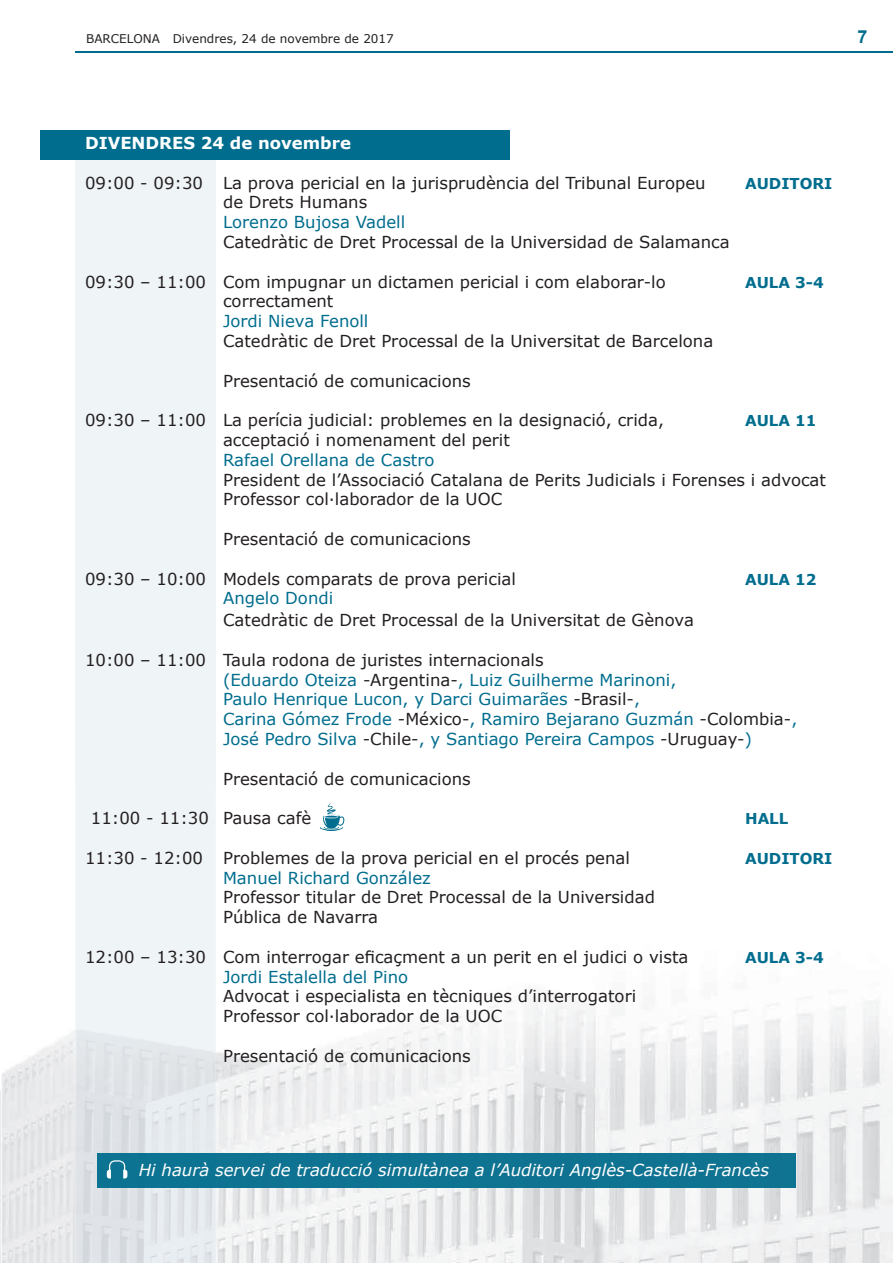
<style>
.page{position:relative;width:893px;height:1263px;background:#fff}
.page>*{position:absolute;margin:0;border:0;box-sizing:border-box;transform-origin:0 0}
.t1{font:700 18px "Arial";color:#006d8e}
.t2{font:16.5px/19.8px "Verdana";color:#231f20}
.t3{font:16.5px/19.8px "Verdana";color:#006d8e}
.t4{font:italic 16.5px "Verdana";color:#fff}
.t5{font:700 16.5px "Verdana";color:#fff}
.t6{font:700 15px "Verdana";color:#006d8e}
.t7{font:12px "Verdana";color:#231f20}
.s1{color:#231f20}
</style>
<div class="page">
<hr style="left:75px;top:51px;width:818px;height:1px;background:#006d8e">
<img style="left:0;top:1091px;width:1px;height:172px">
<img style="left:2px;top:818px;width:891px;height:445px">
<div style="left:75px;top:140px;width:141px;height:647px;background:#eff4f7"></div>
<img style="left:75px;top:787px;width:141px;height:476px">
<div style="left:40px;top:130px;width:470px;height:30px;background:#006d8e"></div>
<div style="left:98px;top:1153px;width:697px;height:34px;background:#0f7392"></div>
<svg style="left:107px;top:1160px;width:20px;height:18px"></svg>
<svg style="left:319px;top:802px;width:25px;height:29px"></svg>
<p class="t7" style="left:86px;top:31px;width:309px">BARCELONA Divendres, 24 de novembre de 2017</p>
<p class="t1" style="left:857px;top:25px;width:12px">7</p>
<p class="t5" style="left:85px;top:132px;width:267px">DIVENDRES 24 de novembre</p>
<p class="t2" style="left:85px;top:173px;width:622px">09:00 - 09:30 La prova pericial en la jurisprudència del Tribunal Europeu</p>
<p class="t6" style="left:745px;top:173px;width:89px">AUDITORI</p>
<p class="t2" style="left:223px;top:193px;width:146px">de Drets Humans</p>
<p class="t3" style="left:223px;top:213px;width:184px">Lorenzo Bujosa Vadell</p>
<p class="t2" style="left:223px;top:232px;width:508px">Catedràtic de Dret Processal de la Universidad de Salamanca</p>
<p class="t2" style="left:85px;top:272px;width:582px">09:30 – 11:00 Com impugnar un dictamen pericial i com elaborar-lo</p>
<p class="t6" style="left:745px;top:272px;width:80px">AULA 3-4</p>
<p class="t2" style="left:223px;top:292px;width:112px">correctament</p>
<p class="t3" style="left:223px;top:312px;width:147px">Jordi Nieva Fenoll</p>
<p class="t2" style="left:223px;top:331px;width:492px">Catedràtic de Dret Processal de la Universitat de Barcelona</p>
<p class="t2" style="left:223px;top:371px;width:249px">Presentació de comunicacions</p>
<p class="t2" style="left:85px;top:411px;width:580px">09:30 – 11:00 La perícia judicial: problemes en la designació, crida,</p>
<p class="t6" style="left:745px;top:411px;width:73px">AULA 11</p>
<p class="t2" style="left:223px;top:430px;width:288px">acceptació i nomenament del perit</p>
<p class="t3" style="left:223px;top:450px;width:213px">Rafael Orellana de Castro</p>
<p class="t2" style="left:223px;top:470px;width:604px">President de l’Associació Catalana de Perits Judicials i Forenses i advocat<br>Professor col·laborador de la UOC</p>
<p class="t2" style="left:223px;top:529px;width:249px">Presentació de comunicacions</p>
<p class="t2" style="left:85px;top:569px;width:432px">09:30 – 10:00 Models comparats de prova pericial</p>
<p class="t6" style="left:745px;top:569px;width:73px">AULA 12</p>
<p class="t3" style="left:223px;top:589px;width:112px">Angelo Dondi</p>
<p class="t2" style="left:223px;top:610px;width:472px">Catedràtic de Dret Processal de la Universitat de Gènova</p>
<p class="t3" style="left:223px;top:650px;width:576px;text-indent:-138px"><span class="s1">10:00 – 11:00 Taula rodona de juristes internacionals<br></span>(Eduardo Oteiza <span class="s1">-Argentina-</span>, Luiz Guilherme Marinoni,<br>Paulo Henrique Lucon, y Darci Guimarães <span class="s1">-Brasil-</span>,<br>Carina Gómez Frode <span class="s1">-México-</span>, Ramiro Bejarano Guzmán <span class="s1">-Colombia-</span>, José Pedro Silva <span class="s1">-Chile-</span>, y Santiago Pereira Campos <span class="s1">-Uruguay-</span>)</p>
<p class="t2" style="left:223px;top:769px;width:249px">Presentació de comunicacions</p>
<p class="t2" style="left:91px;top:808px;width:222px">11:00 - 11:30 Pausa cafè</p>
<p class="t6" style="left:745px;top:809px;width:45px">HALL</p>
<p class="t2" style="left:85px;top:848px;width:546px">11:30 - 12:00 Problemes de la prova pericial en el procés penal</p>
<p class="t6" style="left:745px;top:848px;width:89px">AUDITORI</p>
<p class="t3" style="left:223px;top:868px;width:209px">Manuel Richard González</p>
<p class="t2" style="left:223px;top:888px;width:433px">Professor titular de Dret Processal de la Universidad<br>Pública de Navarra</p>
<p class="t2" style="left:85px;top:947px;width:605px">12:00 – 13:30 Com interrogar eficaçment a un perit en el judici o vista</p>
<p class="t6" style="left:745px;top:947px;width:80px">AULA 3-4</p>
<p class="t3" style="left:223px;top:967px;width:187px">Jordi Estalella del Pino</p>
<p class="t2" style="left:223px;top:987px;width:415px">Advocat i especialista en tècniques d’interrogatori<br>Professor col·laborador de la UOC</p>
<p class="t2" style="left:223px;top:1046px;width:249px">Presentació de comunicacions</p>
<p class="t4" style="left:139px;top:1160px;width:632px">Hi haurà servei de traducció simultànea a l’Auditori Anglès-Castellà-Francès</p>
</div>
